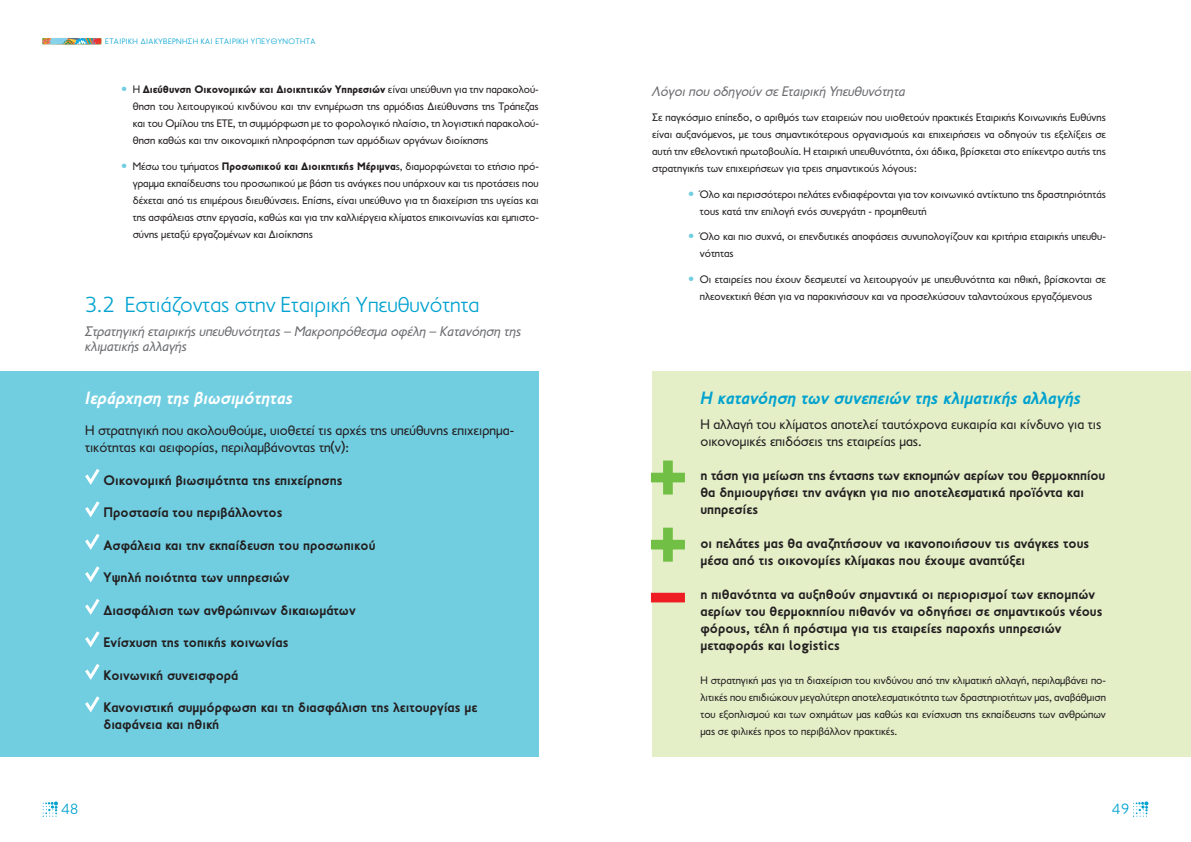
<style>
.page{position:relative;width:1191px;height:842px;background:#fff}
.page>*{position:absolute;margin:0;border:0;box-sizing:border-box;transform-origin:0 0}
.t1{font:300 22px "PF Transport";color:#00a2cf}
.t2{font:italic 700 18px "PF Transport";color:#00a2cf}
.t3{font:italic 700 18px "PF Transport";color:#fff}
.t4{font:300 15px "PF Transport";color:#00a2cf}
.t5{font:700 14px/17px "PF Transport";color:#231f20}
.t6{font:14px/17px "PF Transport";color:#231f20}
.t7{font:italic 14px/15px "PF Transport";color:#6c6d70}
.t8{font:11px/17px "PF Transport";color:#231f20;text-align:justify}
.t9{font:300 8px "PF Transport";letter-spacing:.05em;color:#00a2cf}
.s1{font-weight:900;color:#71cee1}
.s2{font-weight:900}
</style>
<div class="page">
<svg style="left:43px;top:38px;width:59px;height:7px"></svg>
<svg style="left:43px;top:801px;width:15px;height:16px"></svg>
<svg style="left:1133px;top:801px;width:15px;height:16px"></svg>
<div style="left:0;top:371px;width:539px;height:386px;background:#71cee1"></div>
<div style="left:652px;top:371px;width:539px;height:386px;background:#e4efc8"></div>
<svg style="left:85px;top:469px;width:15px;height:16px"></svg>
<svg style="left:85px;top:501px;width:15px;height:16px"></svg>
<svg style="left:85px;top:534px;width:15px;height:16px"></svg>
<svg style="left:85px;top:566px;width:15px;height:16px"></svg>
<svg style="left:85px;top:599px;width:15px;height:16px"></svg>
<svg style="left:85px;top:631px;width:15px;height:16px"></svg>
<svg style="left:85px;top:664px;width:15px;height:16px"></svg>
<svg style="left:85px;top:696px;width:15px;height:16px"></svg>
<svg style="left:651px;top:460px;width:34px;height:34px"></svg>
<svg style="left:651px;top:528px;width:34px;height:34px"></svg>
<svg style="left:651px;top:593px;width:34px;height:9px"></svg>
<p class="t9" style="left:105px;top:37px;width:212px">ΕΤΑΙΡΙΚΉ ΔΙΑΚΥΒΈΡΝΗΣΗ ΚΑΙ ΕΤΑΙΡΙΚΉ ΥΠΕΥΘΥΝΌΤΗΤΑ</p>
<p class="t8" style="left:133px;top:81px;width:407px;text-indent:-12px"><span class="s1">•</span> Η <span class="s2">Διεύθυνση Οικονομικών και Διοικητικών Υπηρεσιών</span> είναι υπεύθυνη για την παρακολού&shy;θηση του λειτουργικού κινδύνου και την ενημέρωση της αρμόδιας Διεύθυνσης της Τράπεζας και του Ομίλου της ΕΤΕ, τη συμμόρφωση με το φορολογικό πλαίσιο, τη λογιστική παρακολού&shy;θηση καθώς και την οικονομική πληροφόρηση των αρμόδιων οργάνων διοίκησης</p>
<p class="t8" style="left:133px;top:158px;width:407px;text-indent:-12px"><span class="s1">•</span> Μέσω του τμήματος <span class="s2">Προσωπικού και Διοικητικής Μέριμνα</span>ς, διαμορφώνεται το ετήσιο πρό&shy;γραμμα εκπαίδευσης του προσωπικού με βάση τις ανάγκες που υπάρχουν και τις προτάσεις που δέχεται από τις επιμέρους διευθύνσεις. Επίσης, είναι υπεύθυνο για τη διαχείριση της υγείας και της ασφάλειας στην εργασία, καθώς και για την καλλιέργεια κλίματος επικοινωνίας και εμπιστο&shy;σύνης μεταξύ εργαζομένων και Διοίκησης</p>
<h1 class="t1" style="left:85px;top:292px;width:396px">3.2 Εστιάζοντας στην Εταιρική Υπευθυνότητα</h1>
<p class="t7" style="left:85px;top:324px;width:438px">Στρατηγική εταιρικής υπευθυνότητας – Μακροπρόθεσμα οφέλη – Κατανόηση της κλιματικής αλλαγής</p>
<h2 class="t3" style="left:85px;top:387px;width:209px">Ιεράρχηση της βιωσιμότητας</h2>
<p class="t6" style="left:85px;top:422px;width:430px">Η στρατηγική που ακολουθούμε, υιοθετεί τις αρχές της υπεύθυνης επιχειρημα&shy;τικότητας και αειφορίας, περιλαμβάνοντας τη(ν):</p>
<p class="t5" style="left:103px;top:472px;width:240px">Οικονομική βιωσιμότητα της επιχείρησης</p>
<p class="t5" style="left:103px;top:504px;width:180px">Προστασία του περιβάλλοντος</p>
<p class="t5" style="left:103px;top:537px;width:273px">Ασφάλεια και την εκπαίδευση του προσωπικού</p>
<p class="t5" style="left:103px;top:569px;width:187px">Υψηλή ποιότητα των υπηρεσιών</p>
<p class="t5" style="left:103px;top:602px;width:253px">Διασφάλιση των ανθρώπινων δικαιωμάτων</p>
<p class="t5" style="left:103px;top:634px;width:186px">Ενίσχυση της τοπικής κοινωνίας</p>
<p class="t5" style="left:103px;top:667px;width:136px">Κοινωνική συνεισφορά</p>
<p class="t5" style="left:103px;top:699px;width:375px">Κανονιστική συμμόρφωση και τη διασφάλιση της λειτουργίας με διαφάνεια και ηθική</p>
<p class="t7" style="left:652px;top:83px;width:255px">Λόγοι που οδηγούν σε Εταιρική Υπευθυνότητα</p>
<p class="t8" style="left:652px;top:109px;width:455px">Σε παγκόσμιο επίπεδο, ο αριθμός των εταιρειών που υιοθετούν πρακτικές Εταιρικής Κοινωνικής Ευθύνης είναι αυξανόμενος, με τους σημαντικότερους οργανισμούς και επιχειρήσεις να οδηγούν τις εξελίξεις σε αυτή την εθελοντική πρωτοβουλία. Η εταιρική υπευθυνότητα, όχι άδικα, βρίσκεται στο επίκεντρο αυτής της στρατηγικής των επιχειρήσεων για τρεις σημαντικούς λόγους:</p>
<p class="t8" style="left:700px;top:185px;width:407px;text-indent:-12px"><span class="s1">•</span> Όλο και περισσότεροι πελάτες ενδιαφέρονται για τον κοινωνικό αντίκτυπο της δραστηριότητάς τους κατά την επιλογή ενός συνεργάτη - προμηθευτή</p>
<p class="t8" style="left:700px;top:228px;width:407px;text-indent:-12px"><span class="s1">•</span> Όλο και πιο συχνά, οι επενδυτικές αποφάσεις συνυπολογίζουν και κριτήρια εταιρικής υπευθυ&shy;νότητας</p>
<p class="t8" style="left:688px;top:270px;width:419px;text-align:center"><span class="s1">•</span> Οι εταιρείες που έχουν δεσμευτεί να λειτουργούν με υπευθυνότητα και ηθική, βρίσκονται σε πλεονεκτική θέση για να παρακινήσουν και να προσελκύσουν ταλαντούχους εργαζόμενους</p>
<h2 class="t2" style="left:700px;top:387px;width:382px">Η κατανόηση των συνεπειών της κλιματικής αλλαγής</h2>
<p class="t6" style="left:700px;top:416px;width:402px">Η αλλαγή του κλίματος αποτελεί ταυτόχρονα ευκαιρία και κίνδυνο για τις οικονομικές επιδόσεις της εταιρείας μας.</p>
<p class="t5" style="left:700px;top:467px;width:406px">η τάση για μείωση της έντασης των εκπομπών αερίων του θερμοκηπίου θα δημιουργήσει την ανάγκη για πιο αποτελεσματικά προϊόντα και υπηρεσίες</p>
<p class="t5" style="left:700px;top:535px;width:390px">οι πελάτες μας θα αναζητήσουν να ικανοποιήσουν τις ανάγκες τους μέσα από τις οικονομίες κλίμακας που έχουμε αναπτύξει</p>
<p class="t5" style="left:700px;top:586px;width:403px">η πιθανότητα να αυξηθούν σημαντικά οι περιορισμοί των εκπομπών αερίων του θερμοκηπίου πιθανόν να οδηγήσει σε σημαντικούς νέους φόρους, τέλη ή πρόστιμα για τις εταιρείες παροχής υπηρεσιών μεταφοράς και logistics</p>
<p class="t8" style="left:700px;top:672px;width:407px">Η στρατηγική μας για τη διαχείριση του κινδύνου από την κλιματική αλλαγή, περιλαμβάνει πο&shy;λιτικές που επιδιώκουν μεγαλύτερη αποτελεσματικότητα των δραστηριοτήτων μας, αναβάθμιση του εξοπλισμού και των οχημάτων μας καθώς και ενίσχυση της εκπαίδευσης των ανθρώπων μας σε φιλικές προς το περιβάλλον πρακτικές.</p>
<h3 class="t4" style="left:61px;top:800px;width:18px">48</h3>
<h3 class="t4" style="left:1112px;top:800px;width:18px">49</h3>
</div>
